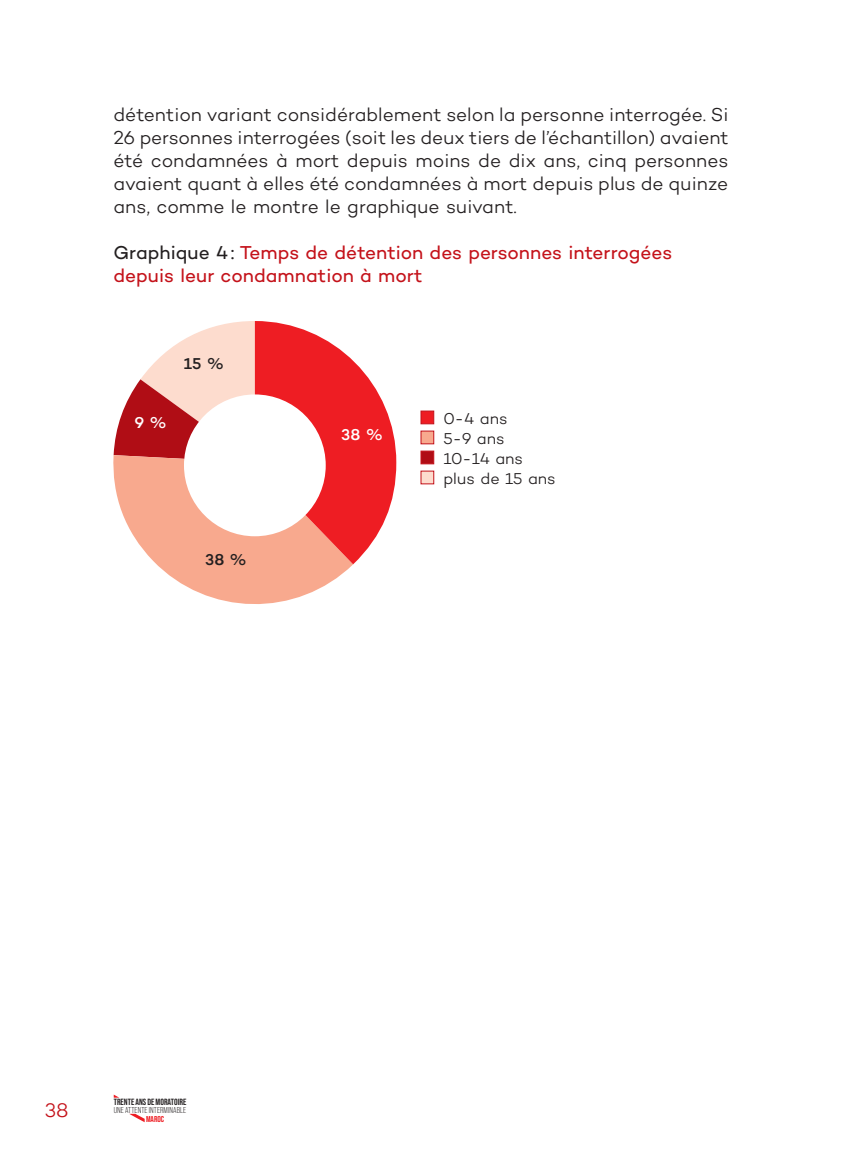
<style>
.page{position:relative;width:842px;height:1163px;background:#fff}
.page>*{position:absolute;margin:0;border:0;box-sizing:border-box;transform-origin:0 0}
.t1{font:300 20px "Campton";color:#c4121a}
.t2{font:300 19px/23px "Campton";letter-spacing:.005em;color:#231f20;text-align:justify}
.t3{font:19px/23px "Campton";color:#c4121a}
.t4{font:300 16px/20px "Campton";letter-spacing:.005em;color:#231f20}
.t5{font:500 16px "Campton";color:#231f20}
.t6{font:500 16px "Campton";color:#fff}
.t7{font:700 9px "Bebas Neue Pro";color:#231f20}
.t8{font:8.6px "Bebas Neue Pro";letter-spacing:.01em;color:#231f20}
.t9{font:700 8.6px "Bebas Neue Pro";color:#ee1d23}
.s1{color:#231f20}
</style>
<div class="page">
<svg style="left:129px;top:1113px;width:16px;height:8px"></svg>
<svg style="left:113px;top:455px;width:240px;height:149px;fill:#f8a98e"></svg>
<svg style="left:114px;top:321px;width:282px;height:243px"></svg>
<div style="left:421px;top:410px;width:13px;height:14px;background:#ee1d23;border:1px solid #c4121a"></div>
<div style="left:421px;top:430px;width:13px;height:14px;background:#f8a98e;border:1px solid #c4121a"></div>
<div style="left:421px;top:450px;width:13px;height:14px;background:#b00d15;border:1px solid #c4121a"></div>
<div style="left:421px;top:470px;width:13px;height:14px;background:#fddcce;border:1px solid #c4121a"></div>
<div style="left:184px;top:394px;width:142px;height:142px;background:#fff;border-radius:50%"></div>
<p class="t2" style="left:113px;top:102px;width:617px">détention variant considérablement selon la personne interrogée. Si 26 personnes interrogées (soit les deux tiers de l’échantillon) avaient été condamnées à mort depuis moins de dix ans, cinq personnes avaient quant à elles été condamnées à mort depuis plus de quinze ans, comme le montre le graphique suivant.</p>
<p class="t3" style="left:113px;top:240px;width:560px"><span class="s1">Graphique 4:</span> Temps de détention des personnes interrogées depuis leur condamnation à mort</p>
<p class="t6" style="left:134px;top:412px;width:34px">9 %</p>
<p class="t5" style="left:184px;top:353px;width:42px">15 %</p>
<p class="t5" style="left:205px;top:549px;width:43px">38 %</p>
<p class="t6" style="left:341px;top:424px;width:43px">38 %</p>
<p class="t4" style="left:443px;top:408px;width:114px">0-4 ans<br>5-9 ans<br>10-14 ans plus de 15 ans</p>
<p class="t1" style="left:45px;top:1097px;width:25px">38</p>
<p class="t7" style="left:114px;top:1096px;width:74px">TRENTE ANS DE MORATOIRE</p>
<p class="t8" style="left:114px;top:1104px;width:74px">UNE ATTENTE INTERMINABLE</p>
<p class="t9" style="left:146px;top:1114px;width:20px">MAROC</p>
</div>
